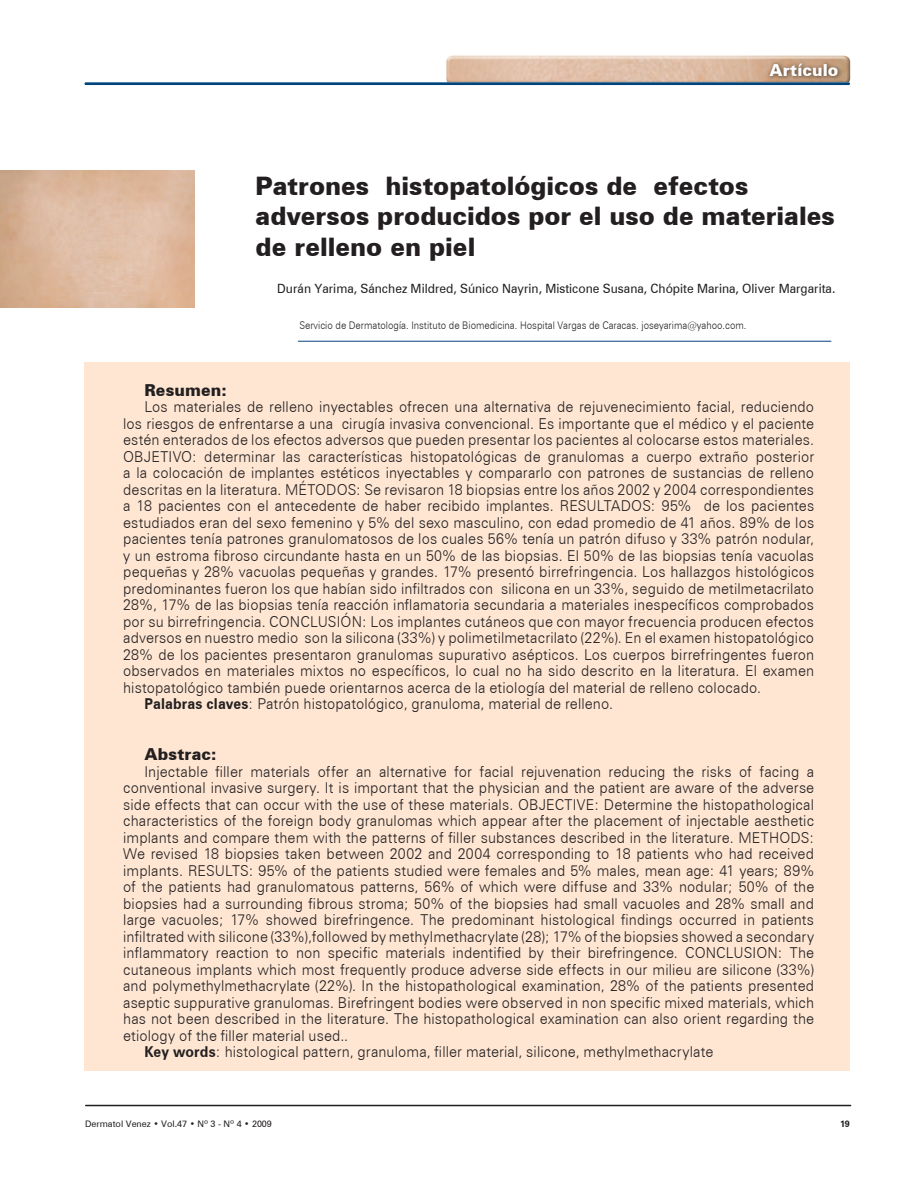
<style>
.page{position:relative;width:918px;height:1188px;background:#fff}
.page>*{position:absolute;margin:0;border:0;box-sizing:border-box;transform-origin:0 0}
.t1{font:900 25.5px/30.6px "Zurich BT";color:#231f20;scale:.96 1}
.t2{font:900 16.5px "Zurich BT";letter-spacing:.005em;color:#231f20}
.t3{font:900 16.5px "Zurich BT";letter-spacing:.005em;color:#fff}
.t4{font:300 15px "Zurich BT";letter-spacing:.01em;color:#231f20;scale:.95 1}
.t5{font:12.75px "Zurich BT";color:#231f20;scale:.95 1}
.t6{font:300 10.5px "Zurich BT";color:#231f20;scale:.9 1}
.t7{font:9px "Zurich BT";color:#231f20}
.t8{font:700 9px "Zurich BT";color:#231f20}
.s1{font-weight:700}
</style>
<div class="page">
<img style="left:446px;top:56px;width:404px;height:26px">
<hr style="left:86px;top:1105px;width:765px;height:1px;background:#231f20">
<hr style="left:84px;top:82px;width:766px;height:3px;background:#00447b">
<img style="left:766px;top:60px;width:76px;height:21px">
<div style="left:85px;top:363px;width:765px;height:708px;background:#fee6d3"></div>
<hr style="left:298px;top:341px;width:533px;height:1px;background:#00447b">
<p class="t3" style="left:769px;top:60px;width:70px">Artículo</p>
<h1 class="t1" style="left:256px;top:170px;width:605px">Patrones histopatológicos de efectos adversos producidos por el uso de materiales de relleno en piel</h1>
<p class="t5" style="left:277px;top:281px;width:589px">Durán Yarima, Sánchez Mildred, Súnico Nayrin, Misticone Susana, Chópite Marina, Oliver Margarita.</p>
<p class="t6" style="left:299px;top:319px;width:498px">Servicio de Dermatología. Instituto de Biomedicina. Hospital Vargas de Caracas. joseyarima@yahoo.com.</p>
<p class="t2" style="left:144px;top:380px;width:85px">Resumen:</p>
<p class="t4" style="left:144px;top:398px;width:706px">Los materiales de relleno inyectables ofrecen una alternativa de rejuvenecimiento facial, reduciendo</p>
<p class="t4" style="left:123px;top:414px;width:729px">los riesgos de enfrentarse a una cirugía invasiva convencional. Es importante que el médico y el paciente</p>
<p class="t4" style="left:123px;top:431px;width:729px">estén enterados de los efectos adversos que pueden presentar los pacientes al colocarse estos materiales.</p>
<p class="t4" style="left:123px;top:447px;width:729px">OBJETIVO: determinar las características histopatológicas de granulomas a cuerpo extraño posterior</p>
<p class="t4" style="left:123px;top:464px;width:729px">a la colocación de implantes estéticos inyectables y compararlo con patrones de sustancias de relleno</p>
<p class="t4" style="left:123px;top:480px;width:729px">descritas en la literatura. MÉTODOS: Se revisaron 18 biopsias entre los años 2002 y 2004 correspondientes</p>
<p class="t4" style="left:123px;top:497px;width:729px">a 18 pacientes con el antecedente de haber recibido implantes. RESULTADOS: 95% de los pacientes</p>
<p class="t4" style="left:123px;top:513px;width:729px">estudiados eran del sexo femenino y 5% del sexo masculino, con edad promedio de 41 años. 89% de los</p>
<p class="t4" style="left:123px;top:530px;width:729px">pacientes tenía patrones granulomatosos de los cuales 56% tenía un patrón difuso y 33% patrón nodular,</p>
<p class="t4" style="left:123px;top:546px;width:729px">y un estroma fibroso circundante hasta en un 50% de las biopsias. El 50% de las biopsias tenía vacuolas</p>
<p class="t4" style="left:123px;top:563px;width:729px">pequeñas y 28% vacuolas pequeñas y grandes. 17% presentó birrefringencia. Los hallazgos histológicos</p>
<p class="t4" style="left:123px;top:579px;width:729px">predominantes fueron los que habían sido infiltrados con silicona en un 33%, seguido de metilmetacrilato</p>
<p class="t4" style="left:123px;top:596px;width:729px">28%, 17% de las biopsias tenía reacción inflamatoria secundaria a materiales inespecíficos comprobados</p>
<p class="t4" style="left:123px;top:612px;width:729px">por su birrefringencia. CONCLUSIÓN: Los implantes cutáneos que con mayor frecuencia producen efectos</p>
<p class="t4" style="left:123px;top:629px;width:729px">adversos en nuestro medio son la silicona (33%) y polimetilmetacrilato (22%). En el examen histopatológico</p>
<p class="t4" style="left:123px;top:645px;width:729px">28% de los pacientes presentaron granulomas supurativo asépticos. Los cuerpos birrefringentes fueron</p>
<p class="t4" style="left:123px;top:662px;width:729px">observados en materiales mixtos no específicos, lo cual no ha sido descrito en la literatura. El examen</p>
<p class="t4" style="left:123px;top:678px;width:673px">histopatológico también puede orientarnos acerca de la etiología del material de relleno colocado.</p>
<p class="t4" style="left:144px;top:695px;width:495px"><span class="s1">Palabras claves</span>: Patrón histopatológico, granuloma, material de relleno.</p>
<p class="t2" style="left:144px;top:744px;width:74px">Abstrac:</p>
<p class="t4" style="left:144px;top:762px;width:707px">Injectable filler materials offer an alternative for facial rejuvenation reducing the risks of facing a</p>
<p class="t4" style="left:123px;top:779px;width:729px">conventional invasive surgery. It is important that the physician and the patient are aware of the adverse</p>
<p class="t4" style="left:123px;top:795px;width:729px">side effects that can occur with the use of these materials. OBJECTIVE: Determine the histopathological</p>
<p class="t4" style="left:123px;top:812px;width:729px">characteristics of the foreign body granulomas which appear after the placement of injectable aesthetic</p>
<p class="t4" style="left:123px;top:828px;width:729px">implants and compare them with the patterns of filler substances described in the literature. METHODS:</p>
<p class="t4" style="left:123px;top:845px;width:729px">We revised 18 biopsies taken between 2002 and 2004 corresponding to 18 patients who had received</p>
<p class="t4" style="left:123px;top:861px;width:729px">implants. RESULTS: 95% of the patients studied were females and 5% males, mean age: 41 years; 89%</p>
<p class="t4" style="left:123px;top:878px;width:729px">of the patients had granulomatous patterns, 56% of which were diffuse and 33% nodular; 50% of the</p>
<p class="t4" style="left:123px;top:894px;width:729px">biopsies had a surrounding fibrous stroma; 50% of the biopsies had small vacuoles and 28% small and</p>
<p class="t4" style="left:123px;top:911px;width:729px">large vacuoles; 17% showed birefringence. The predominant histological findings occurred in patients</p>
<p class="t4" style="left:123px;top:927px;width:729px">infiltrated with silicone (33%),followed by methylmethacrylate (28); 17% of the biopsies showed a secondary</p>
<p class="t4" style="left:123px;top:944px;width:729px">inflammatory reaction to non specific materials indentified by their birefringence. CONCLUSION: The</p>
<p class="t4" style="left:123px;top:960px;width:729px">cutaneous implants which most frequently produce adverse side effects in our milieu are silicone (33%)</p>
<p class="t4" style="left:123px;top:977px;width:729px">and polymethylmethacrylate (22%). In the histopathological examination, 28% of the patients presented</p>
<p class="t4" style="left:123px;top:993px;width:729px">aseptic suppurative granulomas. Birefringent bodies were observed in non specific mixed materials, which</p>
<p class="t4" style="left:123px;top:1010px;width:729px">has not been described in the literature. The histopathological examination can also orient regarding the</p>
<p class="t4" style="left:123px;top:1026px;width:238px">etiology of the filler material used..</p>
<p class="t4" style="left:144px;top:1043px;width:600px"><span class="s1">Key words</span>: histological pattern, granuloma, filler material, silicone, methylmethacrylate</p>
<p class="t7" style="left:85px;top:1118px;width:188px">Dermatol Venez • Vol.47 • Nº 3 - Nº 4 • 2009</p>
<p class="t8" style="left:840px;top:1118px;width:11px">19</p>
</div>
